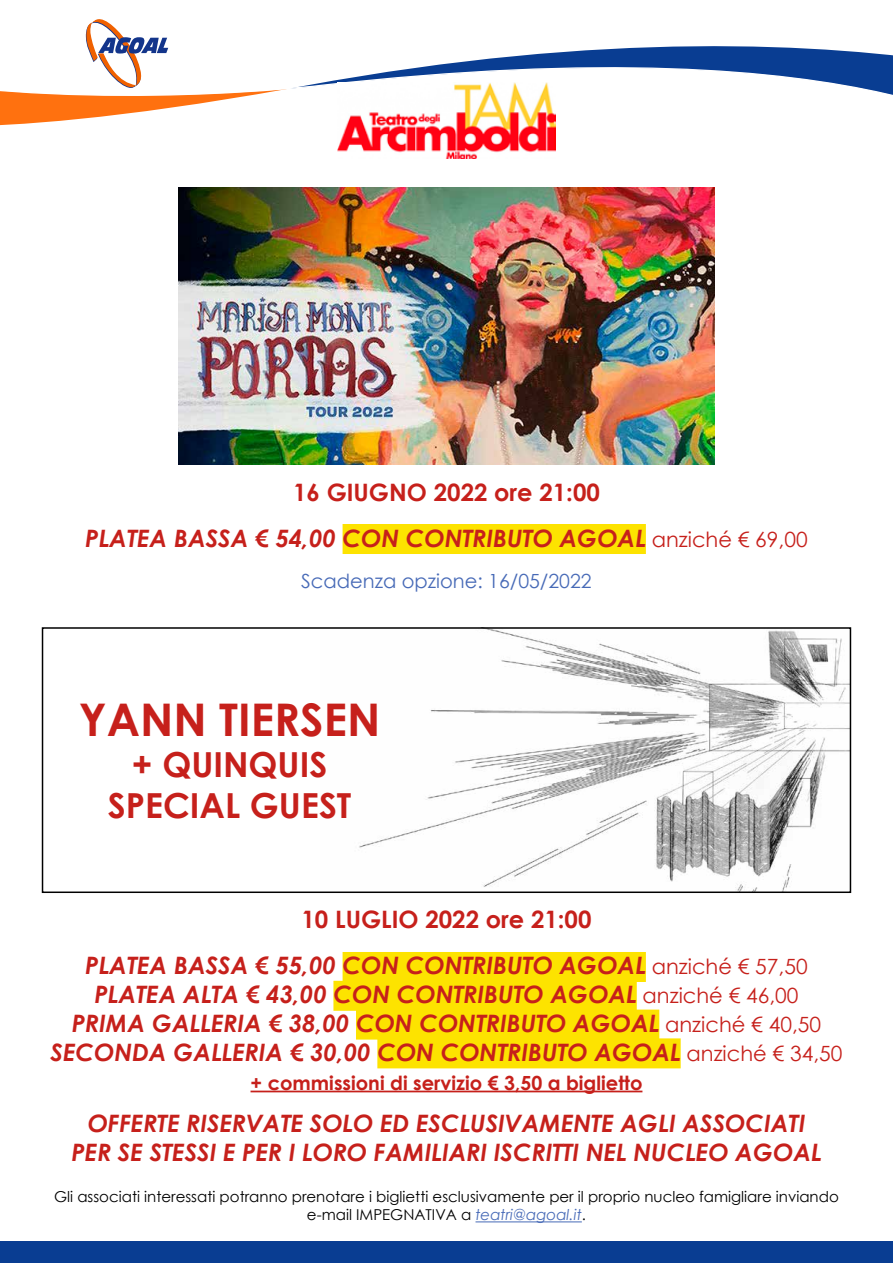
<style>
.page{position:relative;width:893px;height:1263px;background:#fff}
.page>*{position:absolute;margin:0;border:0;box-sizing:border-box;transform-origin:0 0}
.t1{font:700 45px "Century Gothic";color:#c6201b}
.t2{font:700 34.5px/41.4px "Century Gothic";color:#c6201b;text-align:center}
.t3{font:italic 700 24px/28.8px "Century Gothic";color:#c6201b;text-align:center}
.t4{font:700 24px "Century Gothic";color:#c6201b}
.t5{font:700 19.5px "Century Gothic";color:#c6201b}
.t6{font:19.5px "Century Gothic";color:#476ab7}
.t7{font:15px/18px "Century Gothic";color:#000;text-align:center}
.s1{font-weight:400;font-style:normal;font-size:21px}
.s2{font-style:italic;color:#476ab7}
</style>
<div class="page">
<div style="left:0;top:1241px;width:893px;height:22px;background:#093d92"></div>
<svg style="left:0;top:22px;width:893px;height:112px"></svg>
<div style="left:343px;top:524px;width:303px;height:30px;background:#fde300"></div>
<div style="left:343px;top:952px;width:303px;height:30px;background:#fde300"></div>
<div style="left:333px;top:981px;width:304px;height:30px;background:#fde300"></div>
<div style="left:356px;top:1009px;width:303px;height:30px;background:#fde300"></div>
<div style="left:377px;top:1038px;width:304px;height:30px;background:#fde300"></div>
<hr style="left:251px;top:1090px;width:391px;height:2px;background:#c6201b">
<img style="left:338px;top:82px;width:217px;height:76px">
<img style="left:179px;top:187px;width:535px;height:278px">
<img style="left:359px;top:630px;width:489px;height:260px">
<div style="left:42px;top:627px;width:809px;height:266px;border:2px solid #000"></div>
<hr style="left:475px;top:1221px;width:107px;height:1px;background:#476ab7">
<p class="t4" style="left:293px;top:474px;width:308px">16 GIUGNO 2022 ore 21:00</p>
<p class="t3" style="left:85px;top:522px;width:724px">PLATEA BASSA € 54,00 CON CONTRIBUTO AGOAL <span class="s1">anziché € 69,00</span></p>
<p class="t6" style="left:301px;top:567px;width:292px">Scadenza opzione: 16/05/2022</p>
<h1 class="t1" style="left:79px;top:685px;width:303px">YANN TIERSEN</h1>
<h2 class="t2" style="left:108px;top:742px;width:245px">+ QUINQUIS<br>SPECIAL GUEST</h2>
<p class="t4" style="left:302px;top:901px;width:291px">10 LUGLIO 2022 ore 21:00</p>
<p class="t3" style="left:51px;top:950px;width:793px">PLATEA BASSA € 55,00 CON CONTRIBUTO AGOAL <span class="s1">anziché € 57,50<br></span>PLATEA ALTA € 43,00 CON CONTRIBUTO AGOAL <span class="s1">anziché € 46,00<br></span>PRIMA GALLERIA € 38,00 CON CONTRIBUTO AGOAL <span class="s1">anziché € 40,50<br></span>SECONDA GALLERIA € 30,00 CON CONTRIBUTO AGOAL <span class="s1">anziché € 34,50</span></p>
<p class="t5" style="left:251px;top:1068px;width:393px">+ commissioni di servizio € 3,50 a biglietto</p>
<p class="t3" style="left:71px;top:1108px;width:752px">OFFERTE RISERVATE SOLO ED ESCLUSIVAMENTE AGLI ASSOCIATI<br>PER SE STESSI E PER I LORO FAMILIARI ISCRITTI NEL NUCLEO AGOAL</p>
<p class="t7" style="left:54px;top:1188px;width:786px">Gli associati interessati potranno prenotare i biglietti esclusivamente per il proprio nucleo famigliare inviando e-mail IMPEGNATIVA a <span class="s2">teatri@agoal.it</span>.</p>
</div>
